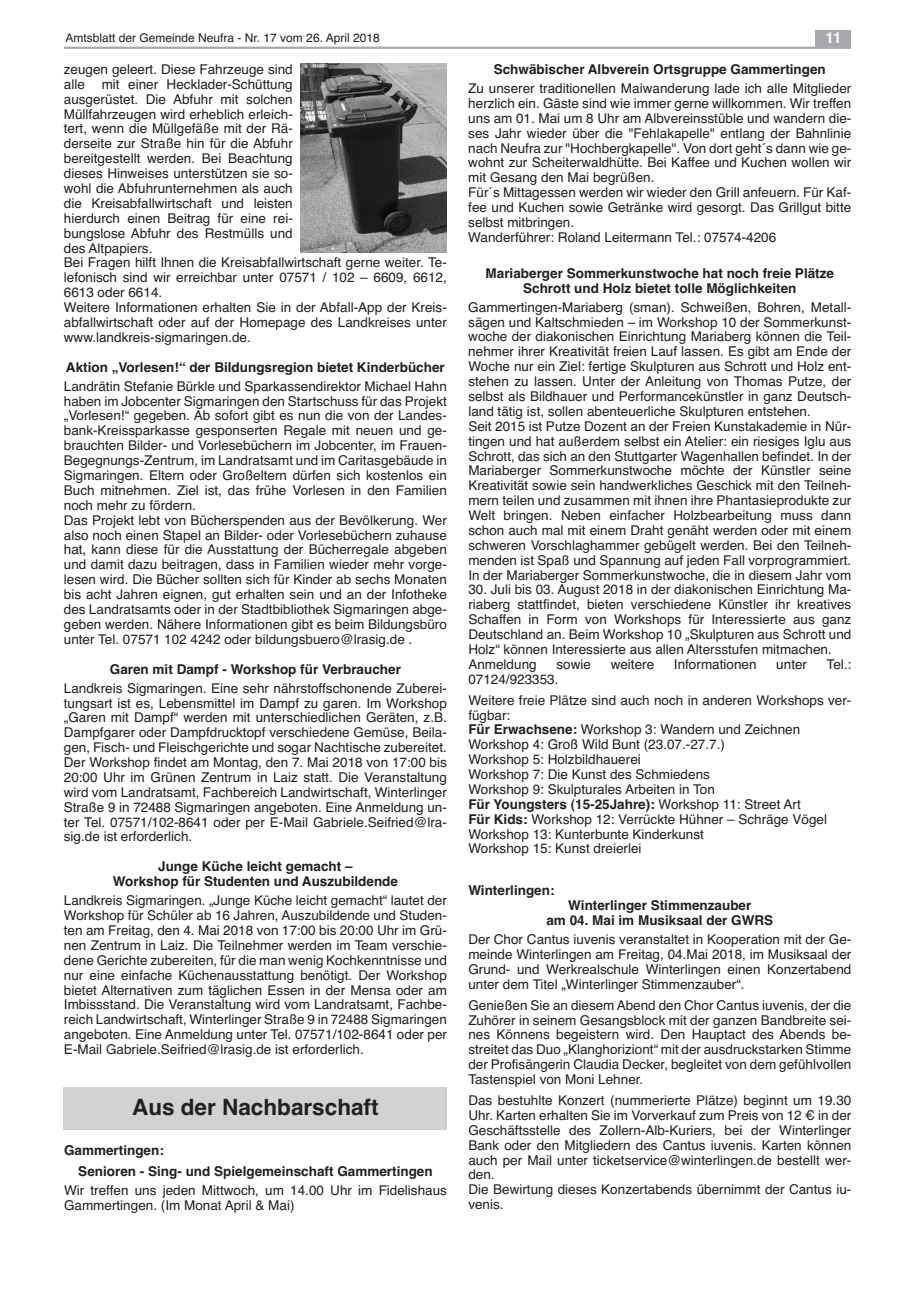
<style>
.page{position:relative;width:915px;height:1297px;background:#fff}
.page>*{position:absolute;margin:0;border:0;box-sizing:border-box;transform-origin:0 0}
.t1{font:700 22.5px "Helvetica";color:#231f20}
.t2{font:700 15px "Helvetica";color:#fff}
.t3{font:13.5px/14.9px "Helvetica";color:#231f20}
.t4{font:700 13.5px/14.9px "Helvetica";color:#231f20;text-align:center}
.t5{font:12px "Helvetica";color:#231f20}
.s1{font-weight:700}
</style>
<div class="page">
<img style="left:300px;top:64px;width:146px;height:189px">
<div style="left:64px;top:1087px;width:382px;height:43px;background:#d1d2d4"></div>
<hr style="left:64px;top:47px;width:786px;height:2px;background:#a8a9ad">
<div style="left:815px;top:30px;width:35px;height:17px;background:#a8a9ad"></div>
<p class="t5" style="left:65px;top:31px;width:316px">Amtsblatt der Gemeinde Neufra - Nr. 17 vom 26. April 2018</p>
<p class="t2" style="left:825px;top:29px;width:17px">11</p>
<p class="t3" style="left:64px;top:62px;width:384px">zeugen geleert. Diese Fahrzeuge sind<br>alle mit einer Hecklader-Schüttung<br>ausgerüstet. Die Abfuhr mit solchen<br>Müllfahrzeugen wird erheblich erleich-<br>tert, wenn die Müllgefäße mit der Rä-<br>derseite zur Straße hin für die Abfuhr<br>bereitgestellt werden. Bei Beachtung<br>dieses Hinweises unterstützen sie so-<br>wohl die Abfuhrunternehmen als auch<br>die Kreisabfallwirtschaft und leisten<br>hierdurch einen Beitrag für eine rei-<br>bungslose Abfuhr des Restmülls und<br>des Altpapiers.<br>Bei Fragen hilft Ihnen die Kreisabfallwirtschaft gerne weiter. Te&shy;lefonisch sind wir erreichbar unter 07571 / 102 – 6609, 6612, 6613 oder 6614.<br>Weitere Informationen erhalten Sie in der Abfall-App der Kreis&shy;abfallwirtschaft oder auf der Homepage des Landkreises unter www.landkreis-sigmaringen.de.</p>
<p class="t4" style="left:66px;top:359px;width:380px">Aktion „Vorlesen!“ der Bildungsregion bietet Kinderbücher</p>
<p class="t3" style="left:64px;top:379px;width:384px">Landrätin Stefanie Bürkle und Sparkassendirektor Michael Hahn haben im Jobcenter Sigmaringen den Startschuss für das Projekt „Vorlesen!“ gegeben. Ab sofort gibt es nun die von der Landes&shy;bank-Kreissparkasse gesponserten Regale mit neuen und ge&shy;brauchten Bilder- und Vorlesebüchern im Jobcenter, im Frauen-Begegnungs-Zentrum, im Landratsamt und im Caritasgebäude in Sigmaringen. Eltern oder Großeltern dürfen sich kostenlos ein Buch mitnehmen. Ziel ist, das frühe Vorlesen in den Familien noch mehr zu fördern.<br>Das Projekt lebt von Bücherspenden aus der Bevölkerung. Wer also noch einen Stapel an Bilder- oder Vorlesebüchern zuhause hat, kann diese für die Ausstattung der Bücherregale abgeben und damit dazu beitragen, dass in Familien wieder mehr vorge&shy;lesen wird. Die Bücher sollten sich für Kinder ab sechs Monaten bis acht Jahren eignen, gut erhalten sein und an der Infotheke des Landratsamts oder in der Stadtbibliothek Sigmaringen abge&shy;geben werden. Nähere Informationen gibt es beim Bildungsbüro unter Tel. 07571 102 4242 oder bildungsbuero@lrasig.de .</p>
<p class="t4" style="left:110px;top:661px;width:292px">Garen mit Dampf - Workshop für Verbraucher</p>
<p class="t3" style="left:64px;top:680px;width:384px;text-align:justify">Landkreis Sigmaringen. Eine sehr nährstoffschonende Zuberei&shy;tungsart ist es, Lebensmittel im Dampf zu garen. Im Workshop „Garen mit Dampf“ werden mit unterschiedlichen Geräten, z.B.<br>Dampfgarer oder Dampfdrucktopf verschiedene Gemüse, Beila&shy;gen, Fisch- und Fleischgerichte und sogar Nachtische zubereitet.<br>Der Workshop findet am Montag, den 7. Mai 2018 von 17:00 bis 20:00 Uhr im Grünen Zentrum in Laiz statt. Die Veranstaltung wird vom Landratsamt, Fachbereich Landwirtschaft, Winterlinger Straße 9 in 72488 Sigmaringen angeboten. Eine Anmeldung un&shy;ter Tel. 07571/102-8641 oder per E-Mail Gabriele.Seifried@lra&shy;sig.de ist erforderlich.</p>
<p class="t4" style="left:113px;top:859px;width:287px">Junge Küche leicht gemacht –<br>Workshop für Studenten und Auszubildende</p>
<p class="t3" style="left:64px;top:893px;width:384px;text-align:justify">Landkreis Sigmaringen. „Junge Küche leicht gemacht“ lautet der Workshop für Schüler ab 16 Jahren, Auszubildende und Studen&shy;ten am Freitag, den 4. Mai 2018 von 17:00 bis 20:00 Uhr im Grü&shy;nen Zentrum in Laiz. Die Teilnehmer werden im Team verschie&shy;dene Gerichte zubereiten, für die man wenig Kochkenntnisse und nur eine einfache Küchenausstattung benötigt. Der Workshop bietet Alternativen zum täglichen Essen in der Mensa oder am Imbissstand. Die Veranstaltung wird vom Landratsamt, Fachbe&shy;reich Landwirtschaft, Winterlinger Straße 9 in 72488 Sigmaringen angeboten. Eine Anmeldung unter Tel. 07571/102-8641 oder per E-Mail Gabriele.Seifried@lrasig.de ist erforderlich.</p>
<h1 class="t1" style="left:132px;top:1094px;width:248px">Aus der Nachbarschaft</h1>
<p class="t4" style="left:78px;top:1140px;width:356px;line-height:20.9px;text-align:left;text-indent:-14px">Gammertingen:<br>Senioren - Sing- und Spielgemeinschaft Gammertingen</p>
<p class="t3" style="left:64px;top:1183px;width:384px">Wir treffen uns jeden Mittwoch, um 14.00 Uhr im Fidelishaus<br>Gammertingen. (Im Monat April &amp; Mai)</p>
<p class="t4" style="left:493px;top:62px;width:333px">Schwäbischer Albverein ortsgruppe Gammertingen</p>
<p class="t3" style="left:468px;top:81px;width:384px">Zu unserer traditionellen Maiwanderung lade ich alle Mitglieder herzlich ein. Gäste sind wie immer gerne willkommen. Wir treffen uns am 01. Mai um 8 Uhr am Albvereinsstüble und wandern die&shy;ses Jahr wieder über die "Fehlakapelle" entlang der Bahnlinie nach Neufra zur "Hochbergkapelle". Von dort geht´s dann wie ge&shy;wohnt zur Scheiterwaldhütte. Bei Kaffee und Kuchen wollen wir mit Gesang den Mai begrüßen.<br>Für´s Mittagessen werden wir wieder den Grill anfeuern. Für Kaf&shy;fee und Kuchen sowie Getränke wird gesorgt. Das Grillgut bitte selbst mitbringen.<br>Wanderführer: Roland Leitermann Tel.: 07574-4206</p>
<p class="t4" style="left:485px;top:266px;width:350px">Mariaberger Sommerkunstwoche hat noch freie plätze<br>Schrott und holz bietet tolle Möglichkeiten</p>
<p class="t3" style="left:468px;top:300px;width:384px">Gammertingen-Mariaberg (sman). Schweißen, Bohren, Metall&shy;sägen und Kaltschmieden – im Workshop 10 der Sommerkunst&shy;woche der diakonischen Einrichtung Mariaberg können die Teil&shy;nehmer ihrer Kreativität freien Lauf lassen. Es gibt am Ende der Woche nur ein Ziel: fertige Skulpturen aus Schrott und Holz ent&shy;stehen zu lassen. Unter der Anleitung von Thomas Putze, der selbst als Bildhauer und Performancekünstler in ganz Deutsch&shy;land tätig ist, sollen abenteuerliche Skulpturen entstehen.<br>Seit 2015 ist Putze Dozent an der Freien Kunstakademie in Nür&shy;tingen und hat außerdem selbst ein Atelier: ein riesiges Iglu aus Schrott, das sich an den Stuttgarter Wagenhallen befindet. In der Mariaberger Sommerkunstwoche möchte der Künstler seine Kreativität sowie sein handwerkliches Geschick mit den Teilneh&shy;mern teilen und zusammen mit ihnen ihre Phantasieprodukte zur Welt bringen. Neben einfacher Holzbearbeitung muss dann schon auch mal mit einem Draht genäht werden oder mit einem schweren Vorschlaghammer gebügelt werden. Bei den Teilneh&shy;menden ist Spaß und Spannung auf jeden Fall vorprogrammiert.<br>In der Mariaberger Sommerkunstwoche, die in diesem Jahr vom</p>
<p class="t3" style="left:468px;top:582px;width:384px">30. Juli bis 03. August 2018 in der diakonischen Einrichtung Ma&shy;riaberg stattfindet, bieten verschiedene Künstler ihr kreatives Schaffen in Form von Workshops für Interessierte aus ganz Deutschland an. Beim Workshop 10 „Skulpturen aus Schrott und Holz“ können Interessierte aus allen Altersstufen mitmachen.<br>Anmeldung</p>
<p class="t3" style="left:556px;top:657px;width:36px">sowie</p>
<p class="t3" style="left:610px;top:657px;width:45px">weitere</p>
<p class="t3" style="left:673px;top:657px;width:84px">Informationen</p>
<p class="t3" style="left:776px;top:657px;width:32px">unter</p>
<p class="t3" style="left:826px;top:657px;width:26px">Tel.:</p>
<p class="t3" style="left:468px;top:669px;width:384px;line-height:20.9px">07124/923353.<br>Weitere freie Plätze sind auch noch in anderen Workshops ver-</p>
<p class="t3" style="left:468px;top:707px;width:360px">fügbar:<br><span class="s1">Für erwachsene:</span> Workshop 3: Wandern und Zeichnen Workshop 4: Groß Wild Bunt (23.07.-27.7.)<br>Workshop 5: Holzbildhauerei<br>Workshop 7: Die Kunst des Schmiedens<br>Workshop 9: Skulpturales Arbeiten in Ton<br><span class="s1">Für Youngsters (15-25Jahre):</span> Workshop 11: Street Art<br><span class="s1">Für Kids:</span> Workshop 12: Verrückte Hühner – Schräge Vögel Workshop 13: Kunterbunte Kinderkunst<br>Workshop 15: Kunst dreierlei</p>
<p class="t4" style="left:468px;top:883px;width:88px">Winterlingen:</p>
<p class="t4" style="left:546px;top:898px;width:228px">Winterlinger Stimmenzauber<br>am 04. Mai im Musiksaal der GWRS</p>
<p class="t3" style="left:468px;top:932px;width:384px;text-align:justify">Der Chor Cantus iuvenis veranstaltet in Kooperation mit der Ge&shy;meinde Winterlingen am Freitag, 04.Mai 2018, im Musiksaal der Grund- und Werkrealschule Winterlingen einen Konzertabend unter dem Titel „Winterlinger Stimmenzauber“.</p>
<p class="t3" style="left:468px;top:997px;width:384px;text-align:justify">Genießen Sie an diesem Abend den Chor Cantus iuvenis, der die Zuhörer in seinem Gesangsblock mit der ganzen Bandbreite sei&shy;nes Könnens begeistern wird. Den Hauptact des Abends be&shy;streitet das Duo „Klanghoriziont“ mit der ausdruckstarken Stimme der Profisängerin Claudia Decker, begleitet von dem gefühlvollen Tastenspiel von Moni Lehner.</p>
<p class="t3" style="left:468px;top:1093px;width:384px">Das bestuhlte Konzert (nummerierte Plätze) beginnt um 19.30<br>Uhr. Karten erhalten Sie im Vorverkauf zum Preis von 12 € in der Geschäftsstelle des Zollern-Alb-Kuriers, bei der Winterlinger Bank oder den Mitgliedern des Cantus iuvenis. Karten können auch per Mail unter ticketservice@winterlingen.de bestellt wer&shy;den.<br>Die Bewirtung dieses Konzertabends übernimmt der Cantus iu&shy;venis.</p>
</div>
